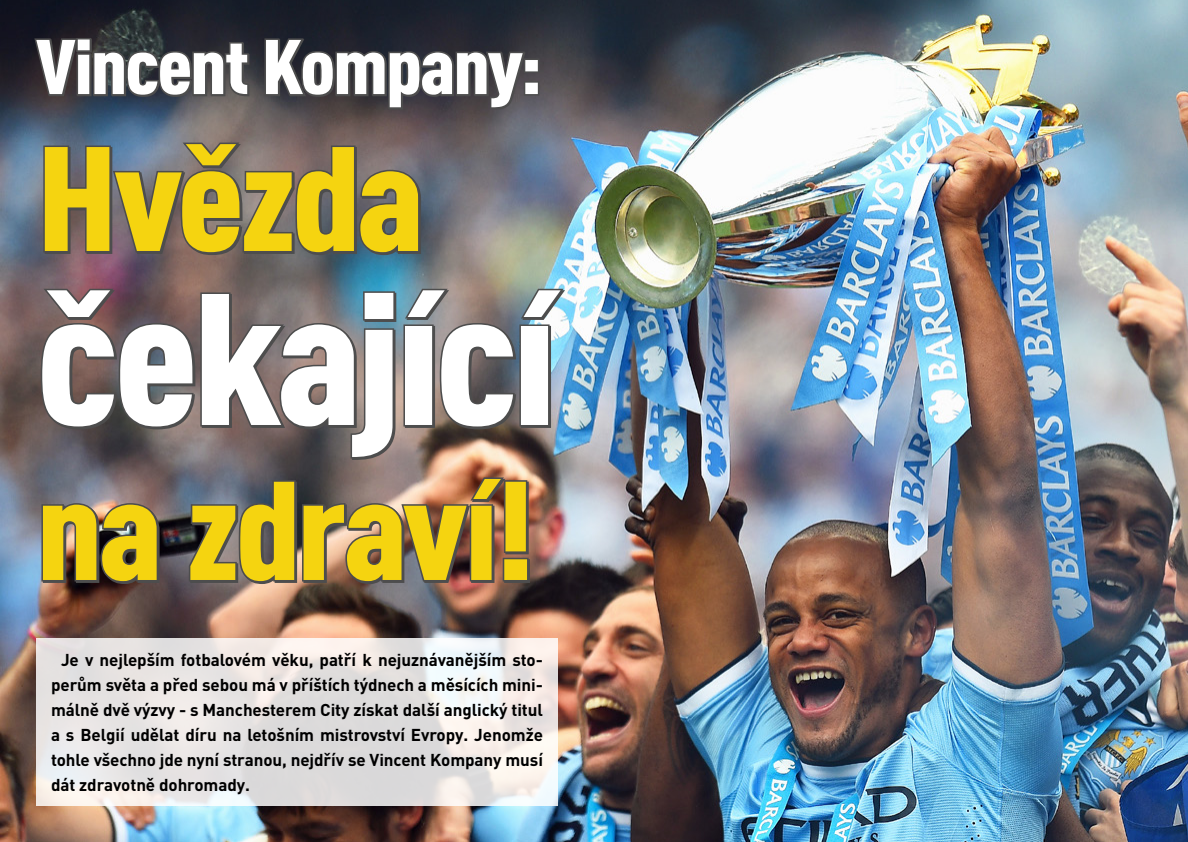
<style>
.page{position:relative;width:1188px;height:842px;background:#fff}
.page>*{position:absolute;margin:0;border:0;box-sizing:border-box;transform-origin:0 0}
.t1{font:900 condensed 184px "DIN Pro";letter-spacing:-.03em;color:#fff;scale:1.1 1}
.t2{font:900 condensed 146px "DIN Pro";letter-spacing:-.03em;color:#f5d410;scale:1.1 1}
.t3{font:900 condensed 138px "DIN Pro";letter-spacing:-.025em;color:#f5d410;scale:1.1 1}
.t4{font:900 condensed 76px "DIN Pro";letter-spacing:-.03em;color:#fff;scale:1.1 1}
.t5{font:700 17px/25px "DIN Pro";letter-spacing:-.005em;color:#000;text-align:justify}
</style>
<div class="page">
<img style="left:0;top:0;width:1188px;height:842px">
<svg style="left:36px;top:638px;width:522px;height:168px;background:#e8e5e4"></svg>
<svg style="left:32px;top:36px;width:219px;height:63px;background:#3d3d40"></svg>
<svg style="left:263px;top:37px;width:278px;height:74px;background:#3b3a40"></svg>
<svg style="left:42px;top:140px;width:381px;height:117px;background:#69666a"></svg>
<img style="left:39px;top:286px;width:527px;height:175px">
<img style="left:40px;top:502px;width:121px;height:84px">
<img style="left:187px;top:475px;width:345px;height:111px">
<h3 class="t4" style="left:36px;top:20px;width:462px">Vincent Kompany:</h3>
<h2 class="t2" style="left:36px;top:108px;width:355px">Hvězda</h2>
<h1 class="t1" style="left:36px;top:245px;width:475px">čekající</h1>
<h3 class="t3" style="left:36px;top:445px;width:455px">na zdraví!</h3>
<p class="t5" style="left:51px;top:647px;width:494px;text-indent:10px">Je v nejlepším fotbalovém věku, patří k nejuznávanějším sto&shy;perům světa a před sebou má v příštích týdnech a měsících mini&shy;málně dvě výzvy - s Manchesterem City získat další anglický titul a s Belgií udělat díru na letošním mistrovství Evropy. Jenomže tohle všechno jde nyní stranou, nejdřív se Vincent Kompany musí dát zdravotně dohromady.</p>
</div>
